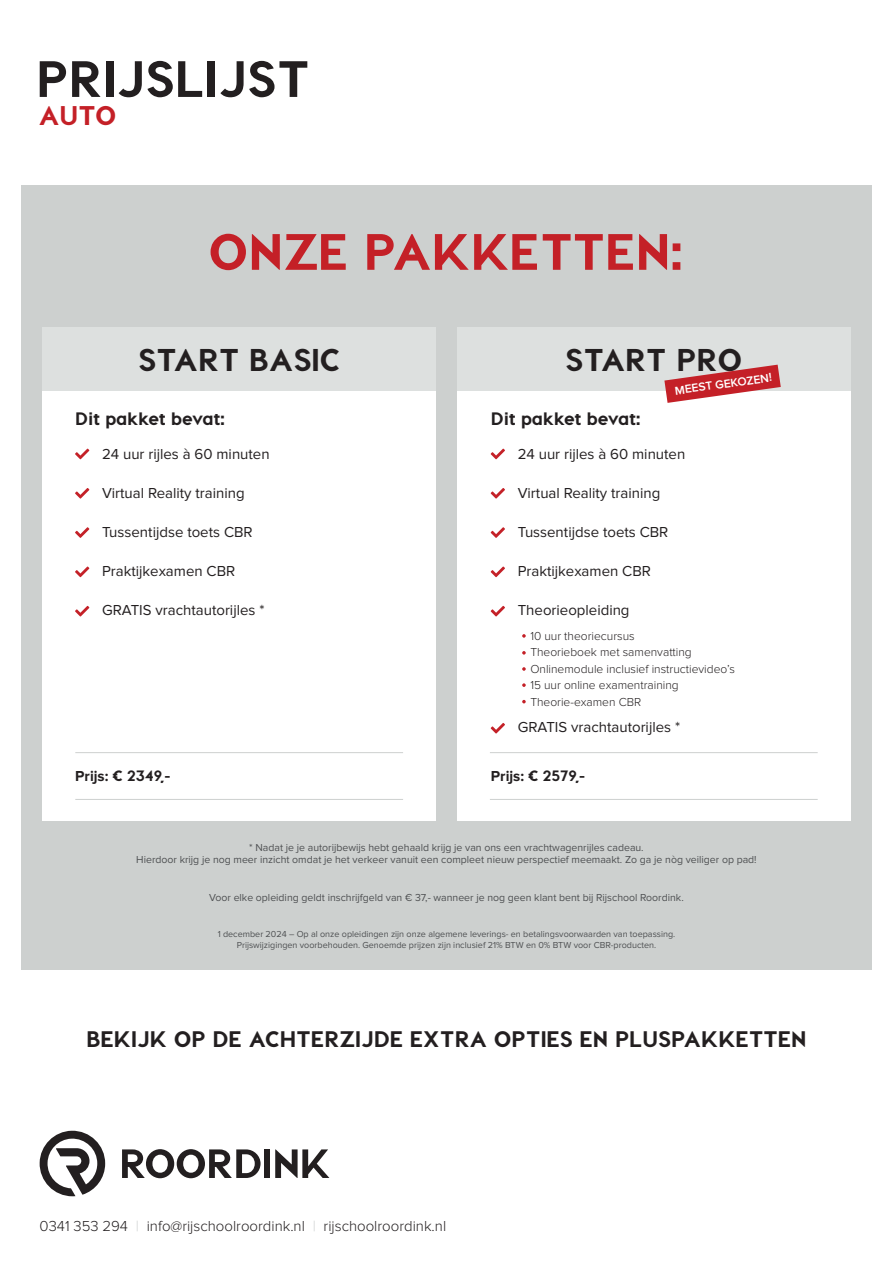
<style>
.page{position:relative;width:893px;height:1263px;background:#fff}
.page>*{position:absolute;margin:0;border:0;box-sizing:border-box;transform-origin:0 0}
.t1{font:800 51px "Visby CF";color:#c42027}
.t2{font:800 51px "Visby CF";color:#231f20}
.t3{font:800 31.5px "Visby CF";color:#231f20}
.t4{font:800 27px "Visby CF";color:#c42027}
.t5{font:800 22.5px "Visby CF";color:#231f20}
.t6{font:800 18px "Visby CF";color:#231f20}
.t7{font:15px "Proxima Nova";color:#231f20}
.t8{font:300 15px "Proxima Nova";color:#231f20}
.t9{font:800 15px "Visby CF";color:#231f20}
.t10{font:300 12px/16.5px "Proxima Nova";color:#231f20}
.t11{font:600 12px "Proxima Nova";color:#fff}
.t12{font:10.5px/12.6px "Proxima Nova";color:#4f5153;text-align:center}
.t13{font:9px/10.8px "Proxima Nova";color:#4f5153;text-align:center}
.s1{font-family:"Proxima Nova";font-weight:700}
.s2{color:#cdd0cf}
</style>
<div class="page">
<div style="left:21px;top:185px;width:851px;height:784px;background:#cdd0cf"></div>
<svg style="left:122px;top:1149px;width:139px;height:29px"></svg>
<div style="left:264px;top:1149px;width:6px;height:29px;background:#231f20"></div>
<svg style="left:275px;top:1149px;width:54px;height:29px"></svg>
<svg style="left:40px;top:1131px;width:65px;height:65px"></svg>
<div style="left:43px;top:391px;width:393px;height:430px;background:#fff"></div>
<div style="left:43px;top:327px;width:393px;height:64px;background:#dde0df"></div>
<hr style="left:75px;top:752px;width:328px;height:1px;background:#cdd0cf">
<hr style="left:75px;top:799px;width:328px;height:1px;background:#cdd0cf">
<svg style="left:75px;top:527px;width:14px;height:11px"></svg>
<svg style="left:75px;top:566px;width:14px;height:11px"></svg>
<svg style="left:75px;top:606px;width:14px;height:10px"></svg>
<svg style="left:75px;top:488px;width:14px;height:11px"></svg>
<svg style="left:75px;top:449px;width:14px;height:10px"></svg>
<div style="left:457px;top:391px;width:393px;height:430px;background:#fff"></div>
<div style="left:457px;top:327px;width:393px;height:64px;background:#dde0df"></div>
<hr style="left:490px;top:752px;width:328px;height:1px;background:#cdd0cf">
<hr style="left:490px;top:799px;width:328px;height:1px;background:#cdd0cf">
<svg style="left:491px;top:723px;width:14px;height:10px"></svg>
<svg style="left:491px;top:527px;width:14px;height:11px"></svg>
<svg style="left:491px;top:566px;width:14px;height:11px"></svg>
<svg style="left:491px;top:606px;width:14px;height:10px"></svg>
<svg style="left:491px;top:488px;width:14px;height:11px"></svg>
<svg style="left:491px;top:449px;width:14px;height:10px"></svg>
<svg style="left:522px;top:634px;width:4px;height:4px"></svg>
<svg style="left:522px;top:651px;width:4px;height:4px"></svg>
<svg style="left:522px;top:667px;width:4px;height:4px"></svg>
<svg style="left:522px;top:683px;width:4px;height:4px"></svg>
<svg style="left:522px;top:700px;width:4px;height:3px"></svg>
<svg style="left:664px;top:365px;width:117px;height:38px"></svg>
<h1 class="t2" style="left:36px;top:46px;width:276px">PRIJSLIJST</h1>
<h3 class="t4" style="left:39px;top:98px;width:79px">AUTO</h3>
<h1 class="t1" style="left:208px;top:219px;width:478px">ONZE PAKKETTEN:</h1>
<h2 class="t3" style="left:138px;top:340px;width:204px">START BASIC</h2>
<h2 class="t3" style="left:565px;top:340px;width:179px">START PRO</h2>
<p class="t11" style="left:674px;top:384px;width:99px;rotate:-8deg">MEEST GEKOZEN!</p>
<h3 class="t6" style="left:75px;top:407px;width:152px">Dit pakket bevat:</h3>
<h3 class="t6" style="left:491px;top:407px;width:152px">Dit pakket bevat:</h3>
<h3 class="t7" style="left:102px;top:446px;width:169px">24 uur rijles à 60 minuten</h3>
<h3 class="t7" style="left:102px;top:485px;width:144px">Virtual Reality training</h3>
<h3 class="t7" style="left:102px;top:524px;width:152px">Tussentijdse toets CBR</h3>
<h3 class="t7" style="left:102px;top:563px;width:135px">Praktijkexamen CBR</h3>
<h3 class="t7" style="left:102px;top:602px;width:164px">GRATIS vrachtautorijles *</h3>
<h3 class="t7" style="left:518px;top:446px;width:169px">24 uur rijles à 60 minuten</h3>
<h3 class="t7" style="left:518px;top:485px;width:144px">Virtual Reality training</h3>
<h3 class="t7" style="left:518px;top:524px;width:152px">Tussentijdse toets CBR</h3>
<h3 class="t7" style="left:518px;top:563px;width:135px">Praktijkexamen CBR</h3>
<h3 class="t7" style="left:518px;top:602px;width:113px">Theorieopleiding</h3>
<p class="t10" style="left:530px;top:628px;width:206px">10 uur theoriecursus<br>Theorieboek met samenvatting<br>Onlinemodule inclusief instructievideo’s<br>15 uur online examentraining<br>Theorie-examen CBR</p>
<h3 class="t7" style="left:518px;top:719px;width:164px">GRATIS vrachtautorijles *</h3>
<h3 class="t9" style="left:75px;top:766px;width:97px"><span class="s1">Prijs:</span> € 2349,-</h3>
<h3 class="t9" style="left:491px;top:766px;width:96px"><span class="s1">Prijs:</span> € 2579,-</h3>
<p class="t12" style="left:136px;top:841px;width:622px">* Nadat je je autorijbewijs hebt gehaald krijg je van ons een vrachtwagenrijles cadeau.<br>Hierdoor krijg je nog meer inzicht omdat je het verkeer vanuit een compleet nieuw perspectief meemaakt. Zo ga je nòg veiliger op pad!</p>
<p class="t12" style="left:209px;top:891px;width:476px">Voor elke opleiding geldt inschrijfgeld van € 37,- wanneer je nog geen klant bent bij Rijschool Roordink.</p>
<p class="t13" style="left:218px;top:928px;width:459px">1 december 2024 – Op al onze opleidingen zijn onze algemene leverings- en betalingsvoorwaarden van toepassing.<br>Prijswijzigingen voorbehouden. Genoemde prijzen zijn inclusief 21% BTW en 0% BTW voor CBR-producten.</p>
<h3 class="t5" style="left:86px;top:1024px;width:722px">BEKIJK OP DE ACHTERZIJDE EXTRA OPTIES EN PLUSPAKKETTEN</h3>
<h3 class="t8" style="left:40px;top:1217px;width:408px">0341 353 294 <span class="s2">|</span> info@rijschoolroordink.nl <span class="s2">|</span> rijschoolroordink.nl</h3>
</div>
